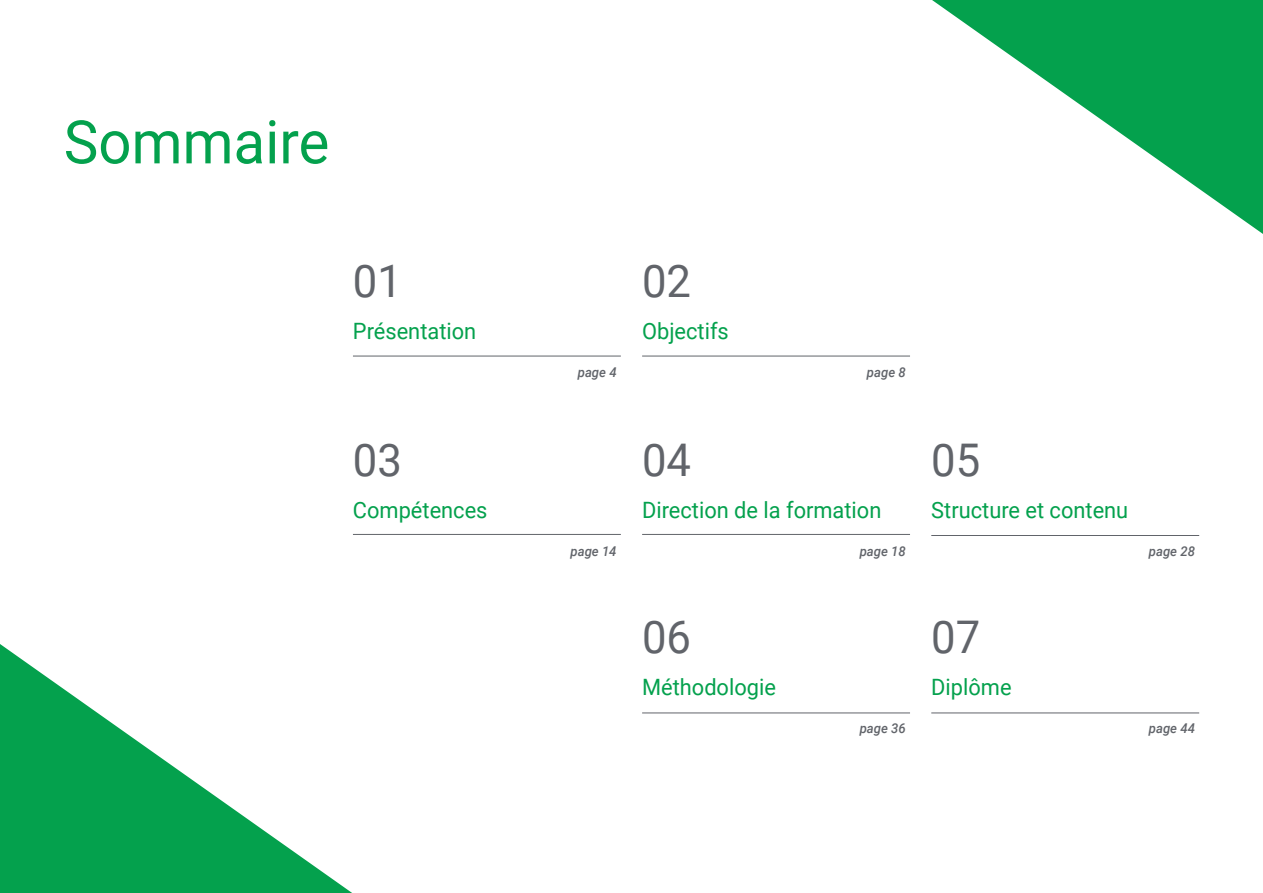
<style>
.page{position:relative;width:1263px;height:893px;background:#fff}
.page>*{position:absolute;margin:0;border:0;box-sizing:border-box;transform-origin:0 0}
.t1{font:60px "Roboto";color:#04a14d}
.t2{font:45px "Roboto";color:#61646a}
.t3{font:22.5px "Roboto";color:#04a14d}
.t4{font:italic 500 13.5px "Roboto";color:#61646a}
</style>
<div class="page">
<hr style="left:353px;top:356px;width:268px;height:1px;background:#61646a">
<hr style="left:931px;top:535px;width:268px;height:1px;background:#61646a">
<hr style="left:642px;top:356px;width:268px;height:1px;background:#61646a">
<hr style="left:642px;top:713px;width:268px;height:1px;background:#61646a">
<hr style="left:353px;top:534px;width:268px;height:1px;background:#61646a">
<hr style="left:931px;top:713px;width:268px;height:1px;background:#61646a">
<hr style="left:642px;top:534px;width:268px;height:1px;background:#61646a">
<svg style="left:0;top:644px;width:352px;height:249px"></svg>
<svg style="left:932px;top:0;width:331px;height:234px"></svg>
<h1 class="t1" style="left:64px;top:100px;width:267px">Sommaire</h1>
<h2 class="t2" style="left:353px;top:250px;width:51px">01</h2>
<h2 class="t2" style="left:642px;top:250px;width:51px">02</h2>
<p class="t3" style="left:353px;top:315px;width:125px">Présentation</p>
<p class="t3" style="left:642px;top:315px;width:88px">Objectifs</p>
<p class="t4" style="left:578px;top:363px;width:40px">page 4</p>
<p class="t4" style="left:867px;top:363px;width:40px">page 8</p>
<h2 class="t2" style="left:353px;top:428px;width:51px">03</h2>
<h2 class="t2" style="left:642px;top:428px;width:51px">04</h2>
<p class="t3" style="left:353px;top:494px;width:136px">Compétences</p>
<p class="t3" style="left:642px;top:494px;width:241px">Direction de la formation</p>
<p class="t4" style="left:570px;top:541px;width:48px">page 14</p>
<p class="t4" style="left:860px;top:541px;width:48px">page 18</p>
<h2 class="t2" style="left:642px;top:605px;width:51px">06</h2>
<p class="t3" style="left:642px;top:671px;width:135px">Méthodologie</p>
<p class="t4" style="left:860px;top:719px;width:48px">page 36</p>
<h2 class="t2" style="left:931px;top:428px;width:51px">05</h2>
<p class="t3" style="left:931px;top:494px;width:198px">Structure et contenu</p>
<p class="t4" style="left:1149px;top:541px;width:48px">page 28</p>
<h2 class="t2" style="left:931px;top:605px;width:51px">07</h2>
<p class="t3" style="left:931px;top:671px;width:82px">Diplôme</p>
<p class="t4" style="left:1149px;top:719px;width:48px">page 44</p>
</div>
